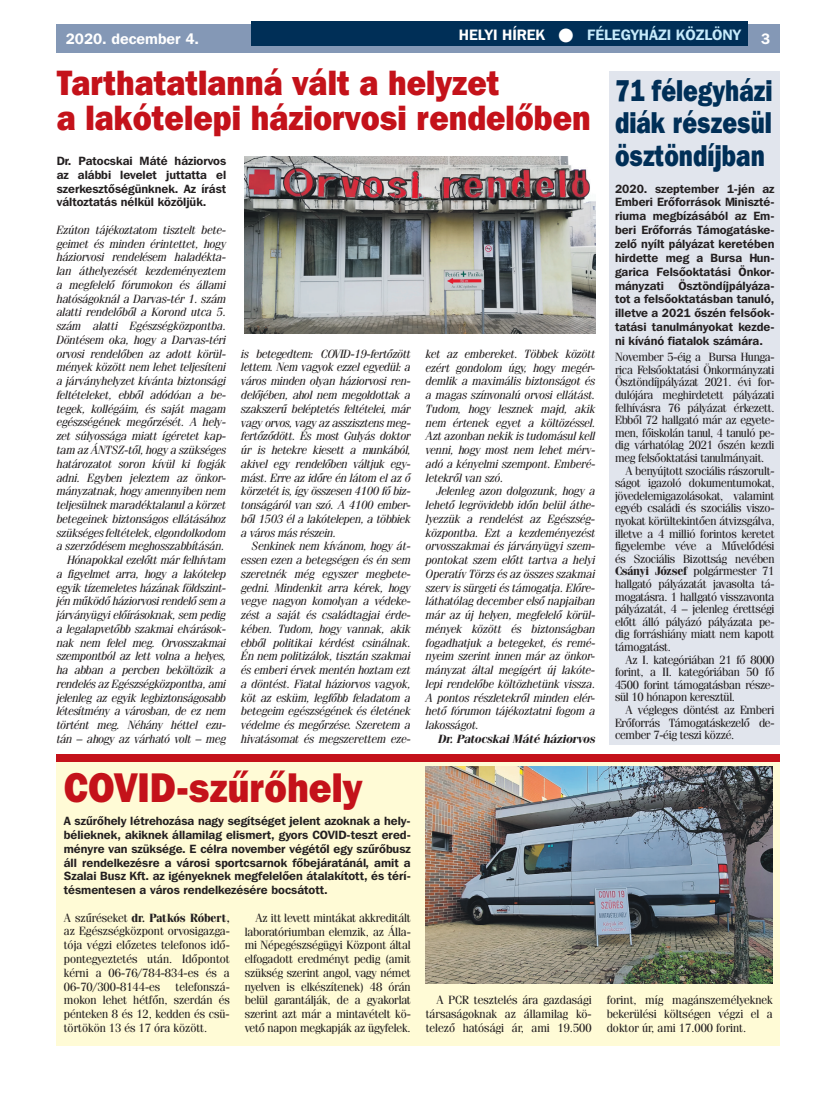
<style>
.page{position:relative;width:833px;height:1099px;background:#fff}
.page>*{position:absolute;margin:0;border:0;box-sizing:border-box;transform-origin:0 0}
.t1{font:41.25px "Franklin Gothic Hv PFL";color:#c4121a;scale:.9 1}
.t2{font:35px/35px "Franklin Gothic Hv PFL";color:#c4121a;scale:.9 1}
.t3{font:30px/32.5px "Franklin Gothic Hv PFL";color:#002f57;text-align:justify;scale:.8 1}
.t4{font:700 15px "Franklin Gothic PFL";color:#c6eafa}
.t5{font:700 15px "Franklin Gothic PFL";color:#fff}
.t6{font:italic 11.88px/13.8px "Fenice PFL";letter-spacing:-.01em;color:#231f20;text-align:justify}
.t7{font:11.88px/13.8px "Fenice PFL";letter-spacing:-.02em;color:#231f20;text-align:justify}
.t8{font:700 11.88px/13.9px "Franklin Gothic PFL";color:#231f20;text-align:justify}
.t9{font:italic 700 11.88px "Fenice PFL";letter-spacing:-.01em;color:#231f20}
.s1{color:#fff}
.s2{font-weight:700}
</style>
<div class="page">
<div style="left:57px;top:25px;width:723px;height:28px;background:#8498b6"></div>
<div style="left:252px;top:21px;width:496px;height:25px;background:#002f57"></div>
<div style="left:57px;top:761px;width:723px;height:284px;background:#fffbd6"></div>
<img style="left:425px;top:766px;width:347px;height:217px">
<div style="left:609px;top:71px;width:171px;height:673px;background:#e1e5ed"></div>
<img style="left:244px;top:156px;width:351px;height:178px">
<div style="left:57px;top:754px;width:723px;height:7px;background:#c4121a"></div>
<p class="t5" style="left:66px;top:29px;width:135px">2020. december 4.</p>
<p class="t4" style="left:459px;top:25px;width:283px"><span class="s1">HELYI HÍREK</span> <span class="s1">●</span> FÉLEGYHÁZI KÖZLÖNY</p>
<p class="t5" style="left:761px;top:29px;width:11px">3</p>
<h2 class="t2" style="left:57px;top:64px;width:595px">Tarthatatlanná vált a helyzet<br>a lakótelepi háziorvosi rendelőben</h2>
<p class="t8" style="left:57px;top:154px;width:171px">Dr. Patocskai Máté háziorvos az alábbi levelet juttatta el szerkesztőségünknek. Az írást változtatás nélkül közöljük.</p>
<p class="t6" style="left:57px;top:223px;width:171px;text-align:right">Ezúton tájékoztatom tisztelt bete&shy;geimet és minden érintettet, hogy háziorvosi rendelésem haladékta&shy;lan áthelyezését kezdeményeztem a megfelelő fórumokon és állami hatóságoknál a Darvas-tér 1. szám alatti rendelőből a Korond utca 5. szám alatti Egészségközpontba.<br>Döntésem oka, hogy a Darvas-téri orvosi rendelőben az adott körül&shy;mények között nem lehet teljesíteni a járványhelyzet kívánta biztonsági feltételeket, ebből adódóan a be&shy;tegek, kollégáim, és saját magam egészségének megőrzését. A hely&shy;zet súlyossága miatt ígéretet kap&shy;tam az ÁNTSZ-től, hogy a szükséges határozatot soron kívül ki fogják adni. Egyben jeleztem az önkor&shy;mányzatnak, hogy amennyiben nem teljesülnek maradéktalanul a körzet betegeinek biztonságos ellátásához szükséges feltételek, elgondolkodom a szerződésem meghosszabbításán.<br>Hónapokkal ezelőtt már felhívtam<br>a figyelmet arra, hogy a lakótelep egyik tízemeletes házának földszint&shy;jén működő háziorvosi rendelő sem a járványügyi előírásoknak, sem pedig a legalapvetőbb szakmai elvárások&shy;nak nem felel meg. Orvosszakmai szempontból az lett volna a helyes, ha abban a percben beköltözik a rendelés az Egészségközpontba, ami jelenleg az egyik legbiztonságosabb létesítmény a városban, de ez nem történt meg. Néhány héttel ezu&shy;tán – ahogy az várható volt – meg</p>
<p class="t6" style="left:241px;top:346px;width:171px">is betegedtem: COVID-19-fertőzött lettem. Nem vagyok ezzel egyedül: a város minden olyan háziorvosi ren&shy;delőjében, ahol nem megoldottak a szakszerű beléptetés feltételei, már vagy orvos, vagy az asszisztens meg&shy;fertőződött. És most Gulyás doktor úr is hetekre kiesett a munkából, akivel egy rendelőben váltjuk egy&shy;mást. Erre az időre én látom el az ő körzetét is, így összesen 4100 fő biz&shy;tonságáról van szó. A 4100 ember&shy;ből 1503 él a lakótelepen, a többiek a város más részein.</p>
<p class="t6" style="left:241px;top:539px;width:171px;text-indent:11px">Senkinek nem kívánom, hogy át&shy;essen ezen a betegségen és én sem szeretnék még egyszer megbete&shy;gedni. Mindenkit arra kérek, hogy vegye nagyon komolyan a védeke&shy;zést a saját és családtagjai érde&shy;kében. Tudom, hogy vannak, akik ebből politikai kérdést csinálnak.<br>Én nem politizálok, tisztán szakmai és emberi érvek mentén hoztam ezt a döntést. Fiatal háziorvos vagyok, köt az esküm, legfőbb feladatom a betegeim egészségének és életének védelme és megőrzése. Szeretem a hivatásomat és megszerettem eze-</p>
<p class="t6" style="left:426px;top:346px;width:171px">ket az embereket. Többek között ezért gondolom úgy, hogy megér&shy;demlik a maximális biztonságot és a magas színvonalú orvosi ellátást.<br>Tudom, hogy lesznek majd, akik nem értenek egyet a költözéssel.<br>Azt azonban nekik is tudomásul kell venni, hogy most nem lehet mérv&shy;adó a kényelmi szempont. Emberé&shy;letekről van szó.</p>
<p class="t6" style="left:426px;top:484px;width:171px;text-indent:11px">Jelenleg azon dolgozunk, hogy a lehető legrövidebb időn belül áthe&shy;lyezzük a rendelést az Egészség&shy;központba. Ezt a kezdeményezést orvosszakmai és járványügyi szem&shy;pontokat szem előtt tartva a helyi Operatív Törzs és az összes szakmai szerv is sürgeti és támogatja. Előre&shy;láthatólag december első napjaiban már az új helyen, megfelelő körül&shy;mények között és biztonságban fogadhatjuk a betegeket, és remé&shy;nyeim szerint innen már az önkor&shy;mányzat által megígért új lakóte&shy;lepi rendelőbe költözhetünk vissza.<br>A pontos részletekről minden elér&shy;hető fórumon tájékoztatni fogom a lakosságot.</p>
<p class="t9" style="left:438px;top:731px;width:158px">Dr. Patocskai Máté háziorvos</p>
<h3 class="t3" style="left:615px;top:73px;width:198px">71 félegyházi diák részesül ösztöndíjban</h3>
<p class="t8" style="left:615px;top:181px;width:161px">2020. szeptember 1-jén az Emberi Erőforrások Miniszté&shy;riuma megbízásából az Em&shy;beri Erőforrás Támogatáske&shy;zelő nyílt pályázat keretében hirdette meg a Bursa Hun&shy;garica Felsőoktatási Önkor&shy;mányzati Ösztöndíjpályáza&shy;tot a felsőoktatásban tanuló, illetve a 2021 őszén felsőok&shy;tatási tanulmányokat kezde&shy;ni kívánó fiatalok számára.</p>
<p class="t7" style="left:615px;top:350px;width:161px">November 5-éig a Bursa Hunga-</p>
<p class="t7" style="left:615px;top:362px;width:161px">rica Felsőoktatási Önkormányzati</p>
<p class="t7" style="left:615px;top:375px;width:161px">Ösztöndíjpályázat 2021. évi for-</p>
<p class="t7" style="left:615px;top:388px;width:161px">dulójára meghirdetett pályázati</p>
<p class="t7" style="left:615px;top:400px;width:161px">felhívásra 76 pályázat érkezett.</p>
<p class="t7" style="left:615px;top:413px;width:161px">Ebből 72 hallgató már az egyete-</p>
<p class="t7" style="left:615px;top:425px;width:161px">men, főiskolán tanul, 4 tanuló pe-</p>
<p class="t7" style="left:615px;top:438px;width:161px">dig várhatólag 2021 őszén kezdi</p>
<p class="t7" style="left:615px;top:451px;width:151px">meg felsőoktatási tanulmányait.</p>
<p class="t7" style="left:625px;top:463px;width:150px">A benyújtott szociális rászorult-</p>
<p class="t7" style="left:615px;top:476px;width:161px">ságot igazoló dokumentumokat,</p>
<p class="t7" style="left:615px;top:488px;width:161px">jövedelemigazolásokat, valamint</p>
<p class="t7" style="left:615px;top:501px;width:161px">egyéb családi és szociális viszo-</p>
<p class="t7" style="left:615px;top:514px;width:161px">nyokat körültekintően átvizsgálva,</p>
<p class="t7" style="left:615px;top:526px;width:161px">illetve a 4 millió forintos keretet</p>
<p class="t7" style="left:615px;top:539px;width:161px">figyelembe véve a Művelődési</p>
<p class="t7" style="left:615px;top:551px;width:161px">és Szociális Bizottság nevében</p>
<p class="t7" style="left:615px;top:564px;width:161px"><span class="s2">Csányi József</span> polgármester 71</p>
<p class="t7" style="left:615px;top:577px;width:161px">hallgató pályázatát javasolta tá-</p>
<p class="t7" style="left:615px;top:589px;width:161px">mogatásra. 1 hallgató visszavonta</p>
<p class="t7" style="left:615px;top:602px;width:161px">pályázatát, 4 – jelenleg érettségi</p>
<p class="t7" style="left:615px;top:614px;width:161px">előtt álló pályázó pályázata pe-</p>
<p class="t7" style="left:615px;top:627px;width:161px">dig forráshiány miatt nem kapott</p>
<p class="t7" style="left:615px;top:640px;width:57px">támogatást.</p>
<p class="t7" style="left:625px;top:652px;width:150px">Az I. kategóriában 21 fő 8000</p>
<p class="t7" style="left:615px;top:665px;width:161px">forint, a II. kategóriában 50 fő</p>
<p class="t7" style="left:615px;top:677px;width:161px">4500 forint támogatásban része-</p>
<p class="t7" style="left:615px;top:690px;width:121px">sül 10 hónapon keresztül.</p>
<p class="t7" style="left:625px;top:703px;width:150px">A végleges döntést az Emberi</p>
<p class="t7" style="left:615px;top:715px;width:161px">Erőforrás Támogatáskezelő de-</p>
<p class="t7" style="left:615px;top:728px;width:121px">cember 7-éig teszi közzé.</p>
<h1 class="t1" style="left:64px;top:761px;width:333px">COVID-szűrőhely</h1>
<p class="t8" style="left:64px;top:814px;width:348px">A szűrőhely létrehozása nagy segítséget jelent azoknak a hely&shy;bélieknek, akiknek államilag elismert, gyors COVID-teszt ered&shy;ményre van szüksége. E célra november végétől egy szűrőbusz áll rendelkezésre a városi sportcsarnok főbejáratánál, amit a Szalai Busz Kft. az igényeknek megfelelően átalakított, és térí&shy;tésmentesen a város rendelkezésére bocsátott.</p>
<p class="t7" style="left:64px;top:910px;width:167px">A szűréseket <span class="s2">dr. Patkós Róbert, </span>az Egészségközpont orvosigazga&shy;tója végzi előzetes telefonos idő&shy;pontegyeztetés után. Időpontot kérni a 06-76/784-834-es és a 06-70/300-8144-es</p>
<p class="t7" style="left:245px;top:910px;width:167px;text-indent:11px">Az itt levett mintákat akkreditált laboratóriumban elemzik, az Álla&shy;mi Népegészségügyi Központ által elfogadott eredményt pedig (amit szükség szerint angol, vagy német nyelven is elkészítenek) 48 órán belül garantálják, de a gyakorlat szerint azt már a mintavételt kö&shy;vető napon megkapják az ügyfelek.</p>
<p class="t7" style="left:64px;top:979px;width:167px;text-indent:112px">telefonszá&shy;mokon lehet hétfőn, szerdán és pénteken 8 és 12, kedden és csü&shy;törtökön 13 és 17 óra között.</p>
<p class="t7" style="left:426px;top:993px;width:167px;text-indent:11px">A PCR tesztelés ára gazdasági társaságoknak az államilag kö&shy;telező hatósági ár, ami 19.500</p>
<p class="t7" style="left:607px;top:993px;width:167px">forint, míg magánszemélyeknek bekerülési költségen végzi el a doktor úr, ami 17.000 forint.</p>
</div>
